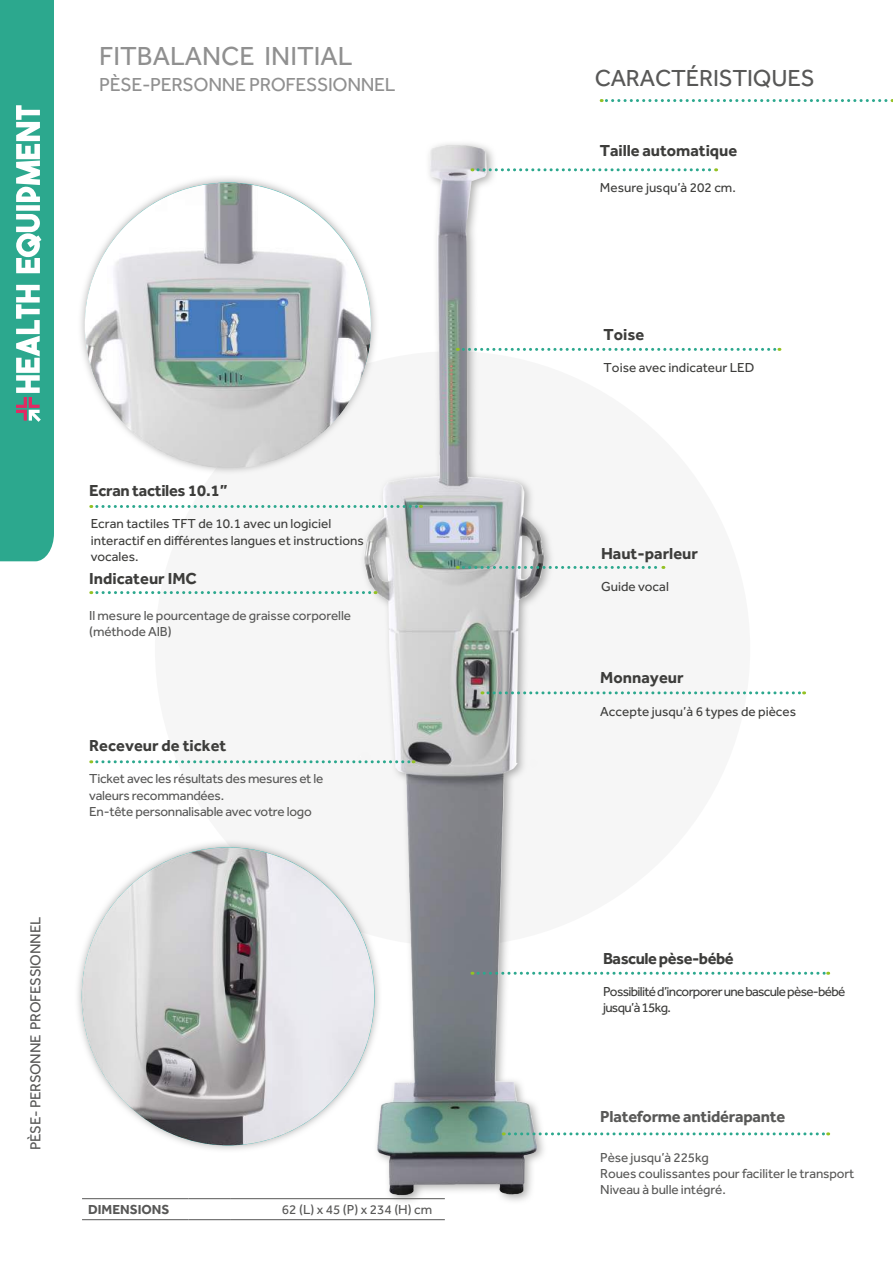
<style>
.page{position:relative;width:893px;height:1263px;background:#fff}
.page>*{position:absolute;margin:0;border:0;box-sizing:border-box;transform-origin:0 0}
.t1{font:27px "Effra";color:#909090}
.t2{font:24px "Effra";letter-spacing:-.01em;color:#585857}
.t3{font:19.5px "Effra";letter-spacing:-.02em;color:#909090}
.t4{font:700 16.5px "Effra";color:#3d3d3b}
.t5{font:700 16.5px "Effra";letter-spacing:-.015em;color:#585857}
.t6{font:700 16.5px "Effra";letter-spacing:-.02em;color:#3d3d3b}
.t7{font:700 16.5px "Effra";letter-spacing:-.03em;color:#3d3d3b}
.t8{font:15px "Effra";letter-spacing:-.02em;color:#575756}
.t9{font:13.5px/16.2px "Effra";color:#3d3d3b}
.t10{font:13.5px/16.2px "Effra";letter-spacing:-.02em;color:#575756}
.t11{font:13.5px/16.2px "Effra";letter-spacing:-.01em;color:#585857}
.t12{font:13.5px/16.2px "Effra";letter-spacing:-.05em;color:#3d3d3b}
.t13{font:700 13.5px "Effra";color:#575756}
</style>
<div class="page">
<div style="left:155px;top:351px;width:595px;height:595px;background:#f6f6f6;border-radius:50%"></div>
<div style="left:357px;top:140px;width:198px;height:1065px;background:#fff"></div>
<img style="left:358px;top:145px;width:191px;height:1055px">
<svg style="left:91px;top:591px;width:285px;height:3px"></svg>
<svg style="left:91px;top:505px;width:331px;height:3px"></svg>
<svg style="left:503px;top:1132px;width:326px;height:3px"></svg>
<svg style="left:91px;top:760px;width:323px;height:3px"></svg>
<svg style="left:472px;top:168px;width:245px;height:3px"></svg>
<svg style="left:482px;top:691px;width:323px;height:3px"></svg>
<svg style="left:457px;top:566px;width:207px;height:3px"></svg>
<svg style="left:472px;top:972px;width:357px;height:3px"></svg>
<svg style="left:457px;top:348px;width:323px;height:3px"></svg>
<svg style="left:77px;top:839px;width:305px;height:314px"></svg>
<svg style="left:81px;top:175px;width:298px;height:300px"></svg>
<svg style="left:601px;top:99px;width:285px;height:3px"></svg>
<hr style="left:82px;top:1198px;width:106px;height:1px;background:#575756">
<hr style="left:188px;top:1198px;width:43px;height:1px;background:#575756">
<hr style="left:231px;top:1198px;width:214px;height:1px;background:#575756">
<hr style="left:82px;top:1219px;width:106px;height:1px;background:#575756">
<hr style="left:188px;top:1219px;width:43px;height:1px;background:#575756">
<hr style="left:231px;top:1219px;width:214px;height:1px;background:#575756">
<img style="left:84px;top:182px;width:289px;height:287px">
<img style="left:80px;top:846px;width:295px;height:300px">
<svg style="left:0;top:0;width:54px;height:561px;background:#4ab39d"></svg>
<h1 class="t1" style="left:99px;top:40px;width:255px">FITBALANCE INITIAL</h1>
<h3 class="t3" style="left:99px;top:73px;width:298px">PÈSE-PERSONNE PROFESSIONNEL</h3>
<p class="t8" style="left:27px;top:1150px;width:234px;rotate:-90deg">PÈSE- PERSONNE PROFESSIONNEL</p>
<p class="t6" style="left:89px;top:480px;width:140px">Ecran tactiles 10.1”</p>
<p class="t9" style="left:91px;top:516px;width:275px">Ecran tactiles TFT de 10.1 avec un logiciel interactif en différentes langues et instructions vocales.</p>
<p class="t4" style="left:89px;top:568px;width:109px">Indicateur IMC</p>
<p class="t10" style="left:89px;top:607px;width:263px">Il mesure le pourcentage de graisse corporelle (méthode AIB)</p>
<p class="t4" style="left:89px;top:735px;width:139px">Receveur de ticket</p>
<p class="t10" style="left:89px;top:770px;width:235px">Ticket avec les résultats des mesures et le valeurs recommandées.<br>En-tête personnalisable avec votre logo</p>
<p class="t13" style="left:88px;top:1201px;width:83px">DIMENSIONS</p>
<p class="t10" style="left:282px;top:1201px;width:152px">62 (L) x 45 (P) x 234 (H) cm</p>
<h2 class="t2" style="left:595px;top:64px;width:221px">CARACTÉRISTIQUES</h2>
<p class="t4" style="left:600px;top:140px;width:139px">Taille automatique</p>
<p class="t9" style="left:600px;top:179px;width:138px">Mesure jusqu’à 202 cm.</p>
<p class="t4" style="left:604px;top:324px;width:42px">Toise</p>
<p class="t9" style="left:604px;top:359px;width:152px">Toise avec indicateur LED</p>
<p class="t4" style="left:601px;top:543px;width:98px">Haut-parleur</p>
<p class="t9" style="left:601px;top:579px;width:69px">Guide vocal</p>
<p class="t4" style="left:600px;top:668px;width:85px">Monnayeur</p>
<p class="t9" style="left:600px;top:703px;width:197px">Accepte jusqu’à 6 types de pièces</p>
<p class="t7" style="left:603px;top:948px;width:132px">Bascule pèse-bébé</p>
<p class="t12" style="left:603px;top:983px;width:244px">Possibilité d’incorporer une bascule pèse-bébé jusqu’à 15kg.</p>
<p class="t5" style="left:600px;top:1106px;width:186px">Plateforme antidérapante</p>
<p class="t11" style="left:600px;top:1149px;width:256px">Pèse jusqu’à 225kg<br>Roues coulissantes pour faciliter le transport<br>Niveau à bulle intégré.</p>
</div>
